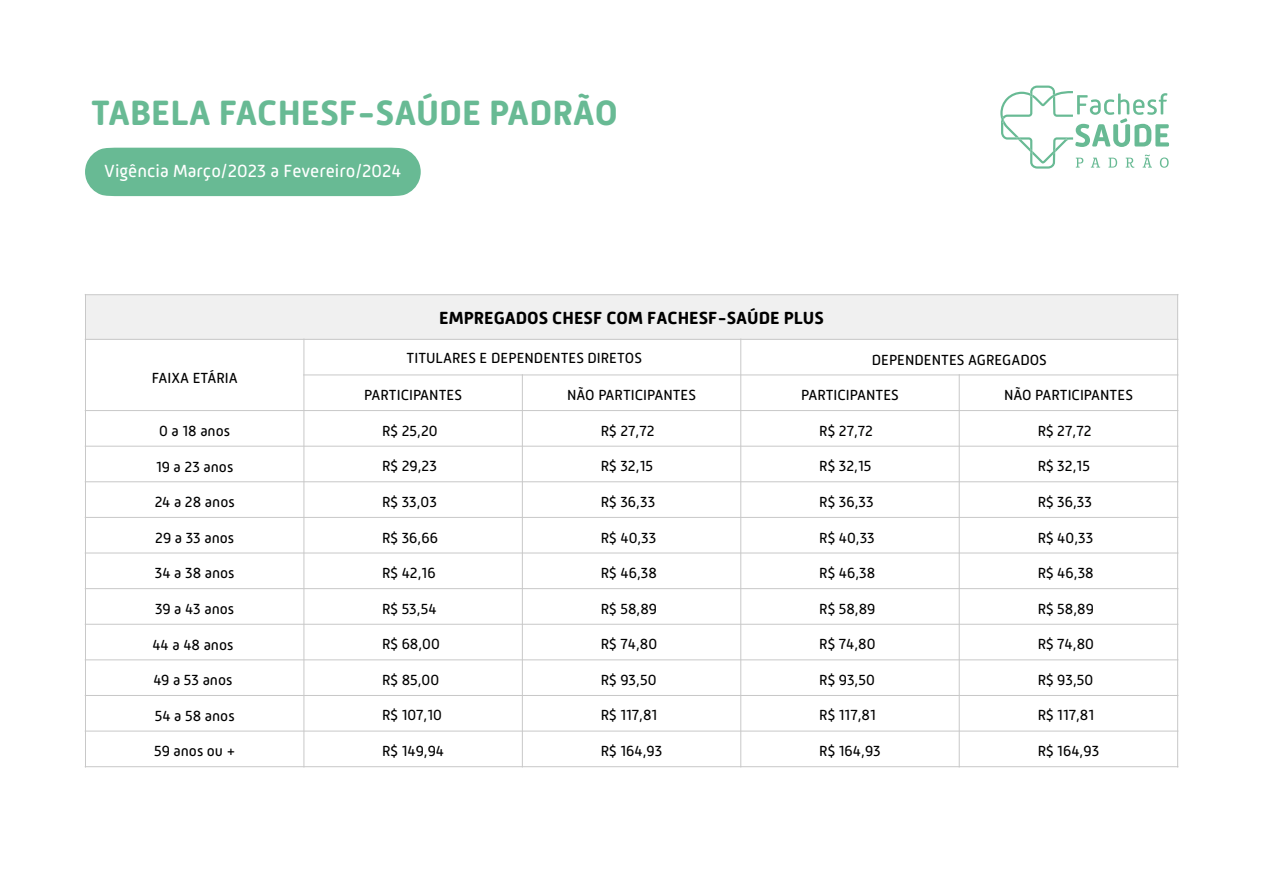
<style>
.page{position:relative;width:1263px;height:893px;background:#fff}
.page>*{position:absolute;margin:0;border:0;box-sizing:border-box;transform-origin:0 0}
.t1{font:700 36px "Mic 32 New Rounded";color:#68ba94}
.t2{font:700 18px "Mic 32 New Rounded";color:#000}
.t3{font:18px "Mic 32 New Rounded";color:#fff}
.t4{font:15px "Mic 32 New Rounded";color:#000}
</style>
<div class="page">
<svg style="left:1000px;top:86px;width:169px;height:83px"></svg>
<div style="left:85px;top:148px;width:336px;height:48px;background:#68ba94"></div>
<div style="left:86px;top:295px;width:1092px;height:44px;background:#f0f0f0"></div>
<hr style="left:304px;top:338px;width:1px;height:429px;background:#c8c8c8">
<hr style="left:522px;top:374px;width:1px;height:393px;background:#c8c8c8">
<hr style="left:740px;top:338px;width:1px;height:429px;background:#c8c8c8">
<hr style="left:959px;top:374px;width:1px;height:393px;background:#c8c8c8">
<hr style="left:85px;top:339px;width:1093px;height:1px;background:#c8c8c8">
<hr style="left:303px;top:374px;width:875px;height:1px;background:#c8c8c8">
<hr style="left:85px;top:410px;width:1093px;height:1px;background:#c8c8c8">
<hr style="left:85px;top:446px;width:1093px;height:1px;background:#c8c8c8">
<hr style="left:85px;top:481px;width:1093px;height:1px;background:#c8c8c8">
<hr style="left:85px;top:517px;width:1093px;height:1px;background:#c8c8c8">
<hr style="left:85px;top:552px;width:1093px;height:1px;background:#c8c8c8">
<hr style="left:85px;top:588px;width:1093px;height:1px;background:#c8c8c8">
<hr style="left:85px;top:624px;width:1093px;height:1px;background:#c8c8c8">
<hr style="left:85px;top:659px;width:1093px;height:1px;background:#c8c8c8">
<hr style="left:85px;top:695px;width:1093px;height:1px;background:#c8c8c8">
<hr style="left:85px;top:730px;width:1093px;height:1px;background:#c8c8c8">
<hr style="left:85px;top:294px;width:1px;height:473px;background:#c8c8c8">
<hr style="left:1177px;top:294px;width:1px;height:473px;background:#c8c8c8">
<hr style="left:85px;top:294px;width:1093px;height:1px;background:#c8c8c8">
<hr style="left:85px;top:766px;width:1093px;height:1px;background:#c8c8c8">
<h1 class="t1" style="left:91px;top:92px;width:528px">TABELA FACHESF-SAÚDE PADRÃO</h1>
<p class="t3" style="left:104px;top:161px;width:299px">Vigência Março/2023 a Fevereiro/2024</p>
<p class="t4" style="left:152px;top:369px;width:87px">FAIXA ETÁRIA</p>
<p class="t4" style="left:159px;top:422px;width:72px">0 a 18 anos</p>
<p class="t4" style="left:156px;top:458px;width:79px">19 a 23 anos</p>
<p class="t4" style="left:155px;top:493px;width:81px">24 a 28 anos</p>
<p class="t4" style="left:155px;top:529px;width:81px">29 a 33 anos</p>
<p class="t4" style="left:155px;top:564px;width:81px">34 a 38 anos</p>
<p class="t4" style="left:155px;top:600px;width:81px">39 a 43 anos</p>
<p class="t4" style="left:152px;top:636px;width:83px">44 a 48 anos</p>
<p class="t4" style="left:153px;top:671px;width:81px">49 a 53 anos</p>
<p class="t4" style="left:155px;top:707px;width:81px">54 a 58 anos</p>
<p class="t4" style="left:154px;top:742px;width:82px">59 anos ou +</p>
<p class="t2" style="left:439px;top:307px;width:386px">EMPREGADOS CHESF COM FACHESF-SAÚDE PLUS</p>
<p class="t4" style="left:407px;top:349px;width:237px">TITULARES E DEPENDENTES DIRETOS</p>
<p class="t4" style="left:872px;top:351px;width:177px">DEPENDENTES AGREGADOS</p>
<p class="t4" style="left:364px;top:386px;width:99px">PARTICIPANTES</p>
<p class="t4" style="left:567px;top:386px;width:130px">NÃO PARTICIPANTES</p>
<p class="t4" style="left:801px;top:386px;width:99px">PARTICIPANTES</p>
<p class="t4" style="left:1004px;top:386px;width:130px">NÃO PARTICIPANTES</p>
<p class="t4" style="left:382px;top:422px;width:57px">R$ 25,20</p>
<p class="t4" style="left:382px;top:458px;width:56px">R$ 29,23</p>
<p class="t4" style="left:382px;top:493px;width:56px">R$ 33,03</p>
<p class="t4" style="left:382px;top:529px;width:57px">R$ 36,66</p>
<p class="t4" style="left:382px;top:564px;width:55px">R$ 42,16</p>
<p class="t4" style="left:382px;top:600px;width:56px">R$ 53,54</p>
<p class="t4" style="left:382px;top:635px;width:59px">R$ 68,00</p>
<p class="t4" style="left:382px;top:671px;width:59px">R$ 85,00</p>
<p class="t4" style="left:382px;top:706px;width:61px">R$ 107,10</p>
<p class="t4" style="left:382px;top:742px;width:64px">R$ 149,94</p>
<p class="t4" style="left:601px;top:422px;width:55px">R$ 27,72</p>
<p class="t4" style="left:601px;top:458px;width:54px">R$ 32,15</p>
<p class="t4" style="left:601px;top:493px;width:56px">R$ 36,33</p>
<p class="t4" style="left:601px;top:529px;width:57px">R$ 40,33</p>
<p class="t4" style="left:601px;top:564px;width:57px">R$ 46,38</p>
<p class="t4" style="left:601px;top:600px;width:58px">R$ 58,89</p>
<p class="t4" style="left:601px;top:635px;width:58px">R$ 74,80</p>
<p class="t4" style="left:601px;top:671px;width:57px">R$ 93,50</p>
<p class="t4" style="left:601px;top:706px;width:58px">R$ 117,81</p>
<p class="t4" style="left:601px;top:742px;width:63px">R$ 164,93</p>
<p class="t4" style="left:819px;top:422px;width:55px">R$ 27,72</p>
<p class="t4" style="left:819px;top:458px;width:54px">R$ 32,15</p>
<p class="t4" style="left:819px;top:493px;width:56px">R$ 36,33</p>
<p class="t4" style="left:819px;top:529px;width:57px">R$ 40,33</p>
<p class="t4" style="left:819px;top:564px;width:57px">R$ 46,38</p>
<p class="t4" style="left:819px;top:600px;width:58px">R$ 58,89</p>
<p class="t4" style="left:819px;top:635px;width:58px">R$ 74,80</p>
<p class="t4" style="left:819px;top:671px;width:57px">R$ 93,50</p>
<p class="t4" style="left:819px;top:706px;width:58px">R$ 117,81</p>
<p class="t4" style="left:819px;top:742px;width:63px">R$ 164,93</p>
<p class="t4" style="left:1038px;top:422px;width:55px">R$ 27,72</p>
<p class="t4" style="left:1038px;top:458px;width:54px">R$ 32,15</p>
<p class="t4" style="left:1038px;top:493px;width:56px">R$ 36,33</p>
<p class="t4" style="left:1038px;top:529px;width:57px">R$ 40,33</p>
<p class="t4" style="left:1038px;top:564px;width:57px">R$ 46,38</p>
<p class="t4" style="left:1038px;top:600px;width:58px">R$ 58,89</p>
<p class="t4" style="left:1038px;top:635px;width:58px">R$ 74,80</p>
<p class="t4" style="left:1038px;top:671px;width:57px">R$ 93,50</p>
<p class="t4" style="left:1038px;top:706px;width:58px">R$ 117,81</p>
<p class="t4" style="left:1038px;top:742px;width:63px">R$ 164,93</p>
</div>
